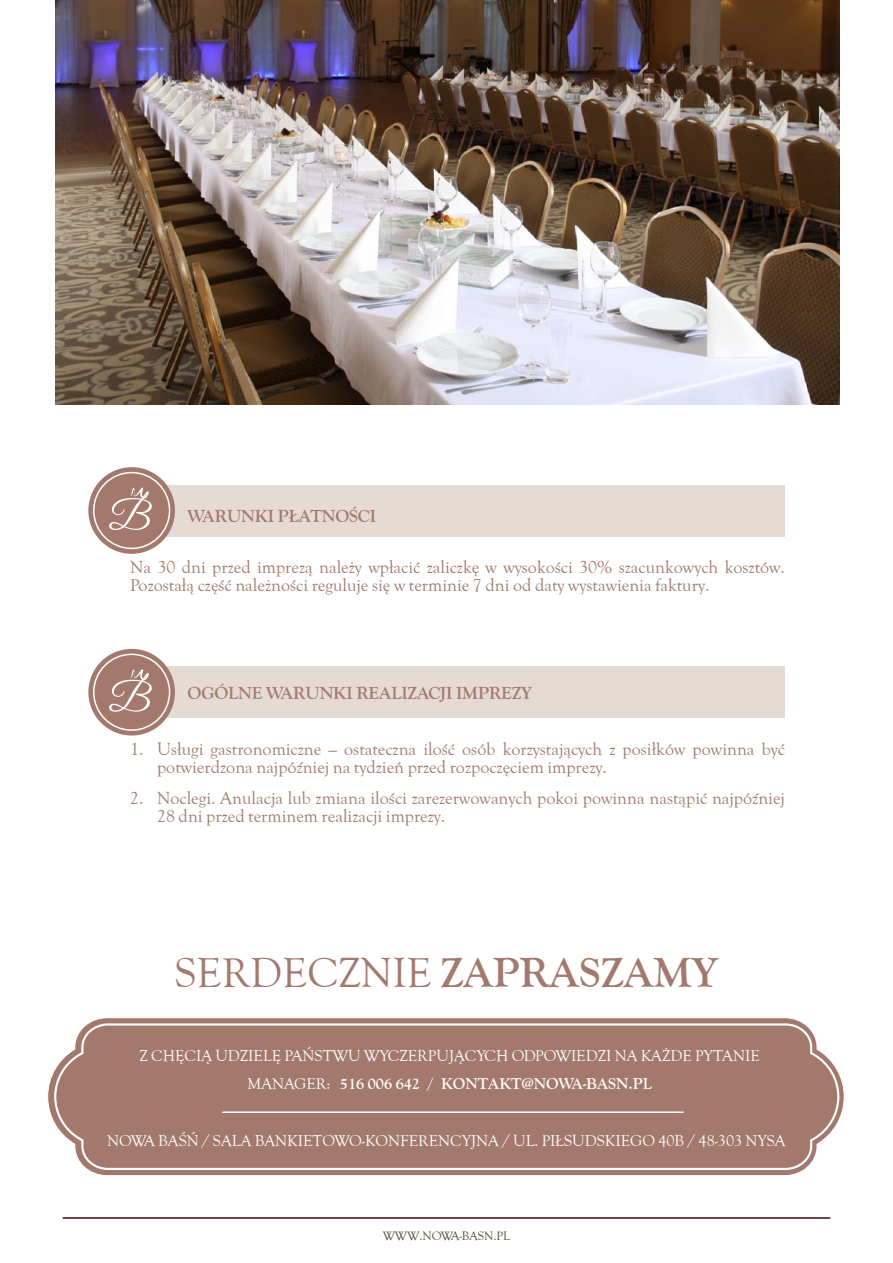
<style>
.page{position:relative;width:893px;height:1263px;background:#fff}
.page>*{position:absolute;margin:0;border:0;box-sizing:border-box;transform-origin:0 0}
.t1{font:36px "EFN Goldy Olds";color:#a4796d}
.t2{font:700 36px "EFN Goldy Olds";color:#a4796d}
.t3{font:15px/18px "EFN Goldy Olds";color:#a4796d}
.t4{font:700 15px "EFN Goldy Olds";letter-spacing:-.01em;color:#a4796d}
.t5{font:13.5px "EFN Goldy Olds";color:#fff}
.t6{font:700 13.5px "EFN Goldy Olds";color:#fff}
.t7{font:10.5px "EFN Goldy Olds";color:#4f4a40}
.s1{font-weight:700}
.s2{font-weight:400}
</style>
<div class="page">
<hr style="left:63px;top:1217px;width:767px;height:2px;background:#45080a">
<svg style="left:48px;top:1018px;width:796px;height:158px"></svg>
<svg style="left:54px;top:1023px;width:785px;height:147px;background:#aa8276"></svg>
<hr style="left:222px;top:1111px;width:462px;height:2px;background:#fff">
<div style="left:130px;top:485px;width:655px;height:51px;background:#e6dad5"></div>
<div style="left:130px;top:666px;width:655px;height:52px;background:#e6dad5"></div>
<div style="left:88px;top:467px;width:87px;height:87px;background:#a4796d;border-radius:50%"></div>
<div style="left:93px;top:472px;width:77px;height:77px;border:2px solid #fff;border-radius:50%"></div>
<svg style="left:109px;top:487px;width:43px;height:43px"></svg>
<div style="left:88px;top:649px;width:87px;height:86px;background:#a4796d;border-radius:50%"></div>
<div style="left:93px;top:654px;width:77px;height:77px;border:2px solid #fff;border-radius:50%"></div>
<svg style="left:109px;top:669px;width:43px;height:43px"></svg>
<img style="left:55px;top:0;width:785px;height:404px">
<p class="t4" style="left:188px;top:505px;width:190px">WARUNKI PŁATNOŚCI</p>
<p class="t3" style="left:130px;top:558px;width:656px">Na 30 dni przed imprezą należy wpłacić zaliczkę w wysokości 30% szacunkowych kosztów.<br>Pozostałą część należności reguluje się w terminie 7 dni od daty wystawienia faktury.</p>
<p class="t4" style="left:188px;top:683px;width:346px">OGÓLNE WARUNKI REALIZACJI IMPREZY</p>
<p class="t3" style="left:157px;top:740px;width:629px;text-indent:-27px">1. Usługi gastronomiczne – ostateczna ilość osób korzystających z posiłków powinna być potwierdzona najpóźniej na tydzień przed rozpoczęciem imprezy.</p>
<p class="t3" style="left:157px;top:789px;width:629px;text-indent:-27px">2. Noclegi. Anulacja lub zmiana ilości zarezerwowanych pokoi powinna nastąpić najpóźniej<br>28 dni przed terminem realizacji imprezy.</p>
<h1 class="t1" style="left:175px;top:947px;width:295px">SERDECZNIE <span class="s1">ZAPRA</span></h1>
<h1 class="t2" style="left:579px;top:947px;width:52px">SZAMY</h1>
<p class="t5" style="left:140px;top:1046px;width:19px">Z ch</p>
<p class="t5" style="left:175px;top:1046px;width:321px">ęcią udzi elę państwu wyczerpującycho</p>
<p class="t5" style="left:524px;top:1046px;width:23px">dpowi</p>
<p class="t5" style="left:576px;top:1046px;width:30px">edzin</p>
<p class="t5" style="left:627px;top:1046px;width:135px">a każde pytani e</p>
<p class="t5" style="left:247px;top:1074px;width:27px">Mana</p>
<p class="t6" style="left:294px;top:1074px;width:359px"><span class="s2">ger:</span> 516 006 642 / KONTAKT@NOWA-BASN .PL</p>
<p class="t5" style="left:107px;top:1131px;width:179px">Nowa Baśń / sala banki</p>
<p class="t5" style="left:303px;top:1131px;width:34px">etowo</p>
<p class="t5" style="left:362px;top:1131px;width:16px">-kon</p>
<p class="t5" style="left:400px;top:1131px;width:387px">ferencyjna / ul. Piłsudskiego 40B / 48-303 Nysa</p>
<p class="t7" style="left:383px;top:1228px;width:129px">www.nowa-basn.pl</p>
</div>
